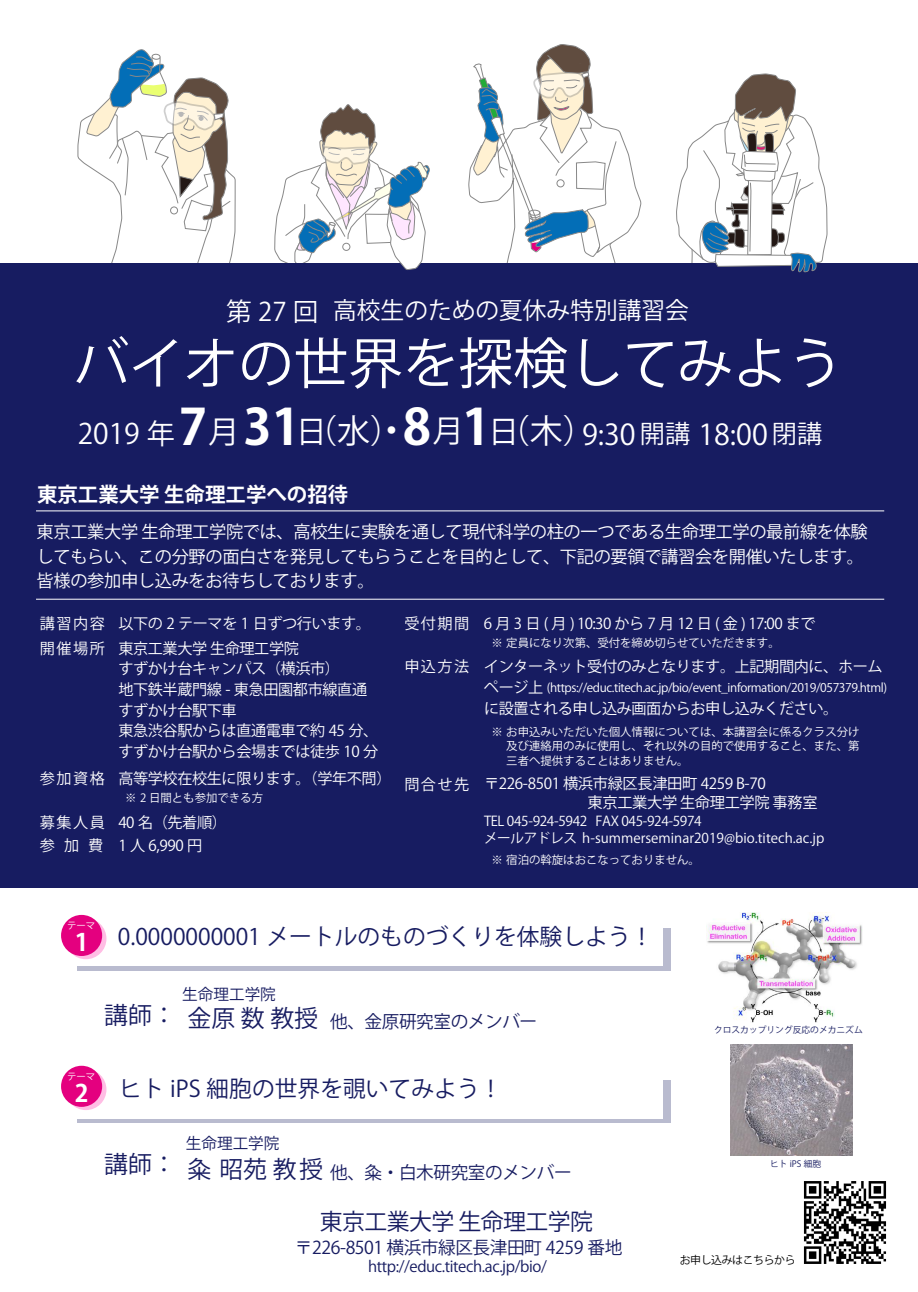
<style>
.page{position:relative;width:918px;height:1292px;background:#fff}
.page>*{position:absolute;margin:0;border:0;box-sizing:border-box;transform-origin:0 0}
.t1{font:54.86px "Koz Go Pr 6 N";color:#fff}
.t2{font:700 49.44px "Koz Go Pr 6 N";color:#fff}
.t3{font:32.99px "Koz Go Pr 6 N";color:#fff}
.t4{font:28.61px "Koz Go Pr 6 N";color:#fff}
.t5{font:700 23.97px "Koz Go Pr 6 N";color:#fff}
.t6{font:23.89px "Koz Go Pr 6 N";color:#171c61}
.t7{font:23.71px "Koz Go Pr 6 N";color:#fff}
.t8{font:22.93px "Koz Go Pr 6 N";letter-spacing:-.025em;color:#171c61}
.t9{font:22.75px "Koz Go Pr 6 N";color:#171c61}
.t10{font:700 20.47px "Koz Go Pr 6 N";color:#fff}
.t11{font:17.68px "Koz Go Pr 6 N";letter-spacing:-.025em;color:#171c61}
.t12{font:17.24px/24.8px "Koz Go Pr 6 N";letter-spacing:-.02em;color:#fff}
.t13{font:15.58px "Koz Go Pr 6 N";color:#171c61}
.t14{font:15.22px "Koz Go Pr 6 N";letter-spacing:-.025em;color:#fff}
.t15{font:15.22px "Koz Go Pr 6 N";letter-spacing:-.025em;color:#171c61}
.t16{font:15.14px/20.6px "Koz Go Pr 6 N";letter-spacing:-.025em;color:#fff}
.t17{font:15.14px/23.3px "Koz Go Pr 6 N";letter-spacing:.1em;color:#fff}
.t18{font:13.56px/16.7px "Koz Go Pr 6 N";color:#fff}
.t19{font:11.99px "Koz Go Pr 6 N";letter-spacing:-.03em;color:#fff}
.t20{font:11.38px/14.5px "Koz Go Pr 6 N";color:#fff;text-align:justify}
.t21{font:10.94px "Koz Go Pr 6 N";letter-spacing:-.04em;color:#000}
.t22{font:9.45px "Koz Go Pr 6 N";color:#fff}
.t23{font:8.75px "Koz Go Pr 6 N";color:#171c61}
.s1{font-size:25.64px}
.s2{font-size:25.2px}
.s3{font-weight:400;font-size:31.06px}
.s4{font-size:28.09px}
.s5{font-weight:700;font-size:49.44px}
.s6{font-size:31.06px}
.s7{font-size:36.84px}
.s8{font-size:28.61px}
.s9{font-size:15.14px}
.s10{font-size:23.89px}
</style>
<div class="page">
<svg style="left:468px;top:44px;width:174px;height:219px"></svg>
<svg style="left:77px;top:49px;width:154px;height:214px"></svg>
<div style="left:152px;top:54px;width:8px;height:5px;background:#fff;border-radius:50%"></div>
<div style="left:152px;top:54px;width:9px;height:6px;border:1px solid #888;border-radius:50%"></div>
<div style="left:0;top:263px;width:918px;height:624px;background:#171c61"></div>
<svg style="left:676px;top:73px;width:152px;height:200px"></svg>
<svg style="left:274px;top:104px;width:156px;height:166px"></svg>
<svg style="left:77px;top:1080px;width:593px;height:43px;fill:#b9bbcf"></svg>
<div style="left:70px;top:1067px;width:593px;height:51px;background:#fff"></div>
<div style="left:77px;top:928px;width:593px;height:42px;background:#b9bbcf"></div>
<div style="left:70px;top:915px;width:593px;height:51px;background:#fff"></div>
<img style="left:707px;top:912px;width:155px;height:111px">
<img style="left:730px;top:1045px;width:123px;height:110px">
<img style="left:803px;top:1181px;width:84px;height:83px">
<div style="left:65px;top:1069px;width:41px;height:41px;background:#ffbde4;border-radius:50%"></div>
<svg style="left:65px;top:918px;width:41px;height:41px"></svg>
<div style="left:61px;top:1065px;width:41px;height:42px;background:#e4007f;border-radius:50%"></div>
<div style="left:61px;top:915px;width:41px;height:41px;background:#e4007f;border-radius:50%"></div>
<hr style="left:36px;top:510px;width:848px;height:1px;background:#fff">
<hr style="left:36px;top:599px;width:848px;height:1px;background:#fff">
<h3 class="t7" style="left:226px;top:297px;width:464px"><span class="s1">第 27 回</span> 高校生のための夏休み特別講習会</h3>
<h1 class="t1" style="left:74px;top:332px;width:770px">バイオの世界を探検してみよう</h1>
<h3 class="t4" style="left:640px;top:419px;width:184px"><span class="s2">開講</span> 18:00 <span class="s2">閉講</span></h3>
<h3 class="t10" style="left:37px;top:483px;width:313px">東京工業大学 生命理工学への招待</h3>
<p class="t12" style="left:37px;top:519px;width:846px">東京工業大学 生命理工学院では、高校生に実験を通して現代科学の柱の一つである生命理工学の最前線を体験してもらい、この分野の面白さを発見してもらうことを目的として、下記の要領で講習会を開催いたします。　皆様の参加申し込みをお待ちしております。</p>
<h2 class="t2" style="left:403px;top:399px;width:62px">8<span class="s3">月</span></h2>
<h3 class="t3" style="left:78px;top:412px;width:559px"><span class="s4">2019 年</span><span class="s5">7</span><span class="s6">月</span><span class="s5">31</span><span class="s6">日</span>（水）<span class="s7">・</span> <span class="s5">1</span><span class="s6">日</span>（木）<span class="s8">9:30</span></h3>
<p class="t16" style="left:40px;top:612px;width:333px;line-height:24.2px">講習内容 以下の 2 テーマを 1 日ずつ行います。開催場所 東京工業大学 生命理工学院</p>
<p class="t16" style="left:118px;top:659px;width:261px">すずかけ台キャンパス（横浜市）<br>地下鉄半蔵門線 - 東急田園都市線直通すずかけ台駅下車<br>東急渋谷駅からは直通電車で約 45 分、すずかけ台駅から会場までは徒歩 10 分</p>
<p class="t16" style="left:40px;top:768px;width:353px">参加資格 高等学校在校生に限ります。（学年不問）</p>
<p class="t17" style="left:40px;top:811px;width:189px">募集人員 40 名（先着順）参加費 1人6,990円</p>
<p class="t20" style="left:125px;top:790px;width:139px">※ 2 日間とも参加できる方</p>
<p class="t17" style="left:404px;top:612px;width:413px">受付期間 6月3日(月) 10:30から7月12日(金) 17:00まで</p>
<p class="t16" style="left:404px;top:657px;width:480px">申込方法 インターネット受付のみとなります。上記期間内に、ホーム</p>
<p class="t19" style="left:484px;top:681px;width:405px"><span class="s9">ページ上</span> (https://educ.titech.ac.jp/bio/event_information/2019/057379.html)</p>
<p class="t16" style="left:484px;top:698px;width:356px">に設置される申し込み画面からお申し込みください。</p>
<p class="t20" style="left:491px;top:636px;width:290px">※ 定員になり次第、受付を締め切らせていただきます。</p>
<p class="t20" style="left:506px;top:724px;width:355px;text-indent:-15px">※ お申込みいただいた個人情報については、本講習会に係るクラス分け及び連絡用のみに使用し、それ以外の目的で使用すること、また、第三者へ提供することはありません。</p>
<p class="t14" style="left:587px;top:793px;width:231px">東京工業大学 生命理工学院 事務室</p>
<p class="t18" style="left:484px;top:813px;width:342px">TEL 045-924-5942 FAX 045-924-5974<br>メールアドレス h-summerseminar2019@bio.titech.ac.jp</p>
<p class="t20" style="left:491px;top:853px;width:210px">※ 宿泊の斡旋はおこなっておりません。</p>
<p class="t14" style="left:404px;top:775px;width:363px"><span class="s9">問合せ先</span> 〒226-8501 横浜市緑区長津田町 4259 B-70</p>
<p class="t22" style="left:67px;top:920px;width:30px">テーマ</p>
<h3 class="t5" style="left:75px;top:928px;width:15px">1</h3>
<h3 class="t9" style="left:118px;top:923px;width:537px">0.0000000001 メートルのものづくりを体験しよう！</h3>
<h3 class="t6" style="left:104px;top:1002px;width:73px">講師：</h3>
<p class="t13" style="left:182px;top:985px;width:95px">生命理工学院</p>
<h3 class="t6" style="left:187px;top:1005px;width:132px">金原 数 教授</h3>
<p class="t11" style="left:330px;top:1011px;width:209px">他、金原研究室のメンバー</p>
<p class="t22" style="left:67px;top:1071px;width:30px">テーマ</p>
<h3 class="t5" style="left:75px;top:1079px;width:15px">2</h3>
<h3 class="t9" style="left:119px;top:1075px;width:385px">ヒト iPS 細胞の世界を覗いてみよう！</h3>
<h3 class="t6" style="left:104px;top:1151px;width:73px">講師：</h3>
<p class="t13" style="left:186px;top:1134px;width:95px">生命理工学院</p>
<p class="t11" style="left:219px;top:1162px;width:354px"><span class="s10">昭苑 教授</span>他、 ・白木研究室のメンバー</p>
<h3 class="t8" style="left:320px;top:1208px;width:275px">東京工業大学 生命理工学院</h3>
<p class="t15" style="left:368px;top:1257px;width:180px">http://educ.titech.ac.jp/bio/</p>
<p class="t11" style="left:295px;top:1237px;width:329px">〒226-8501 横浜市緑区長津田町 4259 番地</p>
<p class="t23" style="left:714px;top:1025px;width:150px">クロスカップリング反応のメカニズム</p>
<p class="t23" style="left:770px;top:1159px;width:53px">ヒト iPS 細胞</p>
<p class="t21" style="left:680px;top:1253px;width:117px">お申し込みはこちらから</p>
</div>
